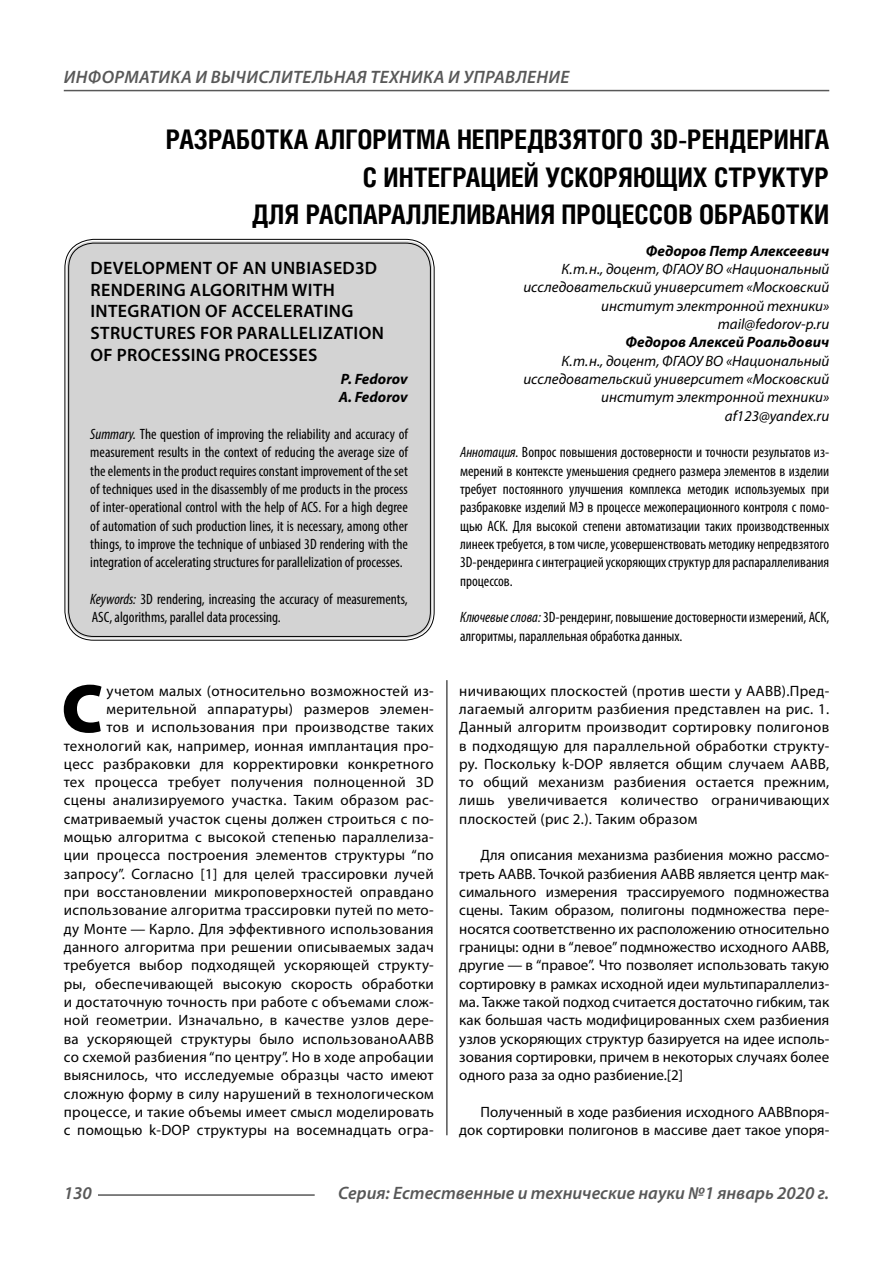
<style>
.page{position:relative;width:893px;height:1263px;background:#fff}
.page>*{position:absolute;margin:0;border:0;box-sizing:border-box;transform-origin:0 0}
.t1{font:900 69.3px "Myriad Pro";color:#000}
.t2{font:700 27px/37.5px "Helios Cond C";color:#000;text-align:right}
.t3{font:600 18px/21.6px "Myriad Pro";letter-spacing:.02em;color:#000}
.t4{font:italic 600 18px "Myriad Pro";color:#585858}
.t5{font:italic 600 18px "Myriad Pro";letter-spacing:.02em;color:#585858}
.t6{font:15px/18.3px "Myriad Pro";letter-spacing:.02em;color:#000;text-align:justify}
.t7{font:condensed 15px/18.3px "Myriad Pro";color:#000;text-align:justify}
.t8{font:italic 15px/18.3px "Myriad Pro";color:#000;text-align:right}
.t9{font:15px/18.3px "Myriad Pro";color:#000;text-align:right}
.t10{font:italic 700 15px/18.3px "Myriad Pro";color:#000}
.s1{font-style:italic}
</style>
<div class="page">
<hr style="left:446px;top:128px;width:1px;height:1007px;background:#000">
<div style="left:43px;top:0;width:786px;height:680px;background:#fff"></div>
<div style="left:67px;top:241px;width:365px;height:397px;background:#d3d3d3;border-radius:27px"></div>
<hr style="left:98px;top:1194px;width:217px;height:2px;background:#585858">
<hr style="left:64px;top:90px;width:765px;height:1px;background:#585858">
<p class="t5" style="left:64px;top:71px;width:507px">ИНФОРМАТИКА И ВЫЧИСЛИТЕЛЬНАЯ ТЕХНИКА И УПРАВЛЕНИЕ</p>
<h2 class="t2" style="left:166px;top:123px;width:665px">РАЗРАБОТКА АЛГОРИТМА НЕПРЕДВЗЯТОГО 3D-РЕНДЕРИНГА<br>С ИНТЕГРАЦИЕЙ УСКОРЯЮЩИХ СТРУКТУР<br>ДЛЯ РАСПАРАЛЛЕЛИВАНИЯ ПРОЦЕССОВ ОБРАБОТКИ</h2>
<p class="t10" style="left:646px;top:243px;width:185px">Федоров Петр Алексеевич</p>
<p class="t8" style="left:523px;top:261px;width:307px">К. т. н., доцент, ФГАОУ ВО «Национальный исследовательский университет «Московский институт электронной техники» mail@fedorov-p.ru</p>
<p class="t10" style="left:625px;top:334px;width:205px">Федоров Алексей Роальдович</p>
<p class="t8" style="left:523px;top:353px;width:307px">К. т. н., доцент, ФГАОУ ВО «Национальный исследовательский университет «Московский институт электронной техники» af123@yandex.ru</p>
<p class="t7" style="left:460px;top:445px;width:371px"><span class="s1">Аннотация.</span> Вопрос повышения достоверности и точности результатов из&shy;мерений в контексте уменьшения среднего размера элементов в изделии требует постоянного улучшения комплекса методик используемых при разбраковке изделий МЭ в процессе межоперационного контроля с помо&shy;щью АСК. Для высокой степени автоматизации таких производственных линеек требуется, в том числе, усовершенствовать методику непредвзятого 3D-рендеринга с интеграцией ускоряющих структур для распараллеливания процессов.</p>
<p class="t7" style="left:460px;top:610px;width:371px"><span class="s1">Ключевые слова:</span> 3D-рендеринг, повышение достоверности измерений, АСК, алгоритмы, параллельная обработка данных.</p>
<p class="t3" style="left:90px;top:259px;width:295px">DEVELOPMENT OF AN UNBIASED3D<br>RENDERING ALGORITHM WITH<br>INTEGRATION OF ACCELERATING<br>STRUCTURES FOR PARALLELIZATION<br>OF PROCESSING PROCESSES</p>
<p class="t10" style="left:339px;top:371px;width:71px">P. Fedorov<br>A. Fedorov</p>
<p class="t7" style="left:90px;top:426px;width:319px"><span class="s1">Summary.</span> The question of improving the reliability and accuracy of measurement results in the context of reducing the average size of the elements in the product requires constant improvement of the set of techniques used in the disassembly of me products in the process of inter-operational control with the help of ACS. For a high degree of automation of such production lines, it is necessary, among other things, to improve the technique of unbiased 3D rendering with the integration of accelerating structures for parallelization of processes.</p>
<p class="t7" style="left:90px;top:591px;width:319px"><span class="s1">Keywords:</span> 3D rendering, increasing the accuracy of measurements,<br>ASC, algorithms, parallel data processing.</p>
<h1 class="t1" style="left:61px;top:682px;width:43px">С</h1>
<p class="t6" style="left:64px;top:683px;width:372px;text-align:right">учетом малых (относительно возможностей из&shy;мерительной аппаратуры) размеров элемен-<br>тов и использования при производстве таких технологий как, например, ионная имплантация про&shy;цесс разбраковки для корректировки конкретного тех процесса требует получения полноценной 3D сцены анализируемого участка. Таким образом рас&shy;сматриваемый участок сцены должен строиться с по&shy;мощью алгоритма с высокой степенью параллелиза&shy;ции процесса построения элементов структуры “по запросу”. Согласно [1] для целей трассировки лучей при восстановлении микроповерхностей оправдано использование алгоритма трассировки путей по мето&shy;ду Монте — Карло. Для эффективного использования данного алгоритма при решении описываемых задач требуется выбор подходящей ускоряющей структу&shy;ры, обеспечивающей высокую скорость обработки и достаточную точность при работе с объемами слож&shy;ной геометрии. Изначально, в качестве узлов дере&shy;ва ускоряющей структуры было использованоAABB со схемой разбиения “по центру”. Но в ходе апробации выяснилось, что исследуемые образцы часто имеют сложную форму в силу нарушений в технологическом процессе, и такие объемы имеет смысл моделировать с помощью k-DOP структуры на восемнадцать огра-</p>
<p class="t6" style="left:459px;top:683px;width:371px">ничивающих плоскостей (против шести у AABB).Пред&shy;лагаемый алгоритм разбиения представлен на рис. 1.<br>Данный алгоритм производит сортировку полигонов в подходящую для параллельной обработки структу&shy;ру. Поскольку k-DOP является общим случаем AABB, то общий механизм разбиения остается прежним, лишь увеличивается количество ограничивающих плоскостей (рис 2.). Таким образом</p>
<p class="t6" style="left:459px;top:847px;width:371px;text-indent:21px">Для описания механизма разбиения можно рассмо&shy;треть ААВВ. Точкой разбиения ААВВ является центр мак&shy;симального измерения трассируемого подмножества сцены. Таким образом, полигоны подмножества пере&shy;носятся соответственно их расположению относительно границы: одни в “левое” подмножество исходного AABB, другие — в “правое”. Что позволяет использовать такую сортировку в рамках исходной идеи мультипараллелиз&shy;ма. Также такой подход считается достаточно гибким, так как большая часть модифицированных схем разбиения узлов ускоряющих структур базируется на идее исполь&shy;зования сортировки, причем в некоторых случаях более одного раза за одно разбиение.[2]</p>
<p class="t9" style="left:459px;top:1104px;width:371px">Полученный в ходе разбиения исходного AABBпоря&shy;док сортировки полигонов в массиве дает такое упоря-</p>
<p class="t4" style="left:64px;top:1186px;width:30px">130</p>
<p class="t4" style="left:338px;top:1186px;width:493px">Серия: Естественные и технические науки №1 январь 2020 г.</p>
</div>
